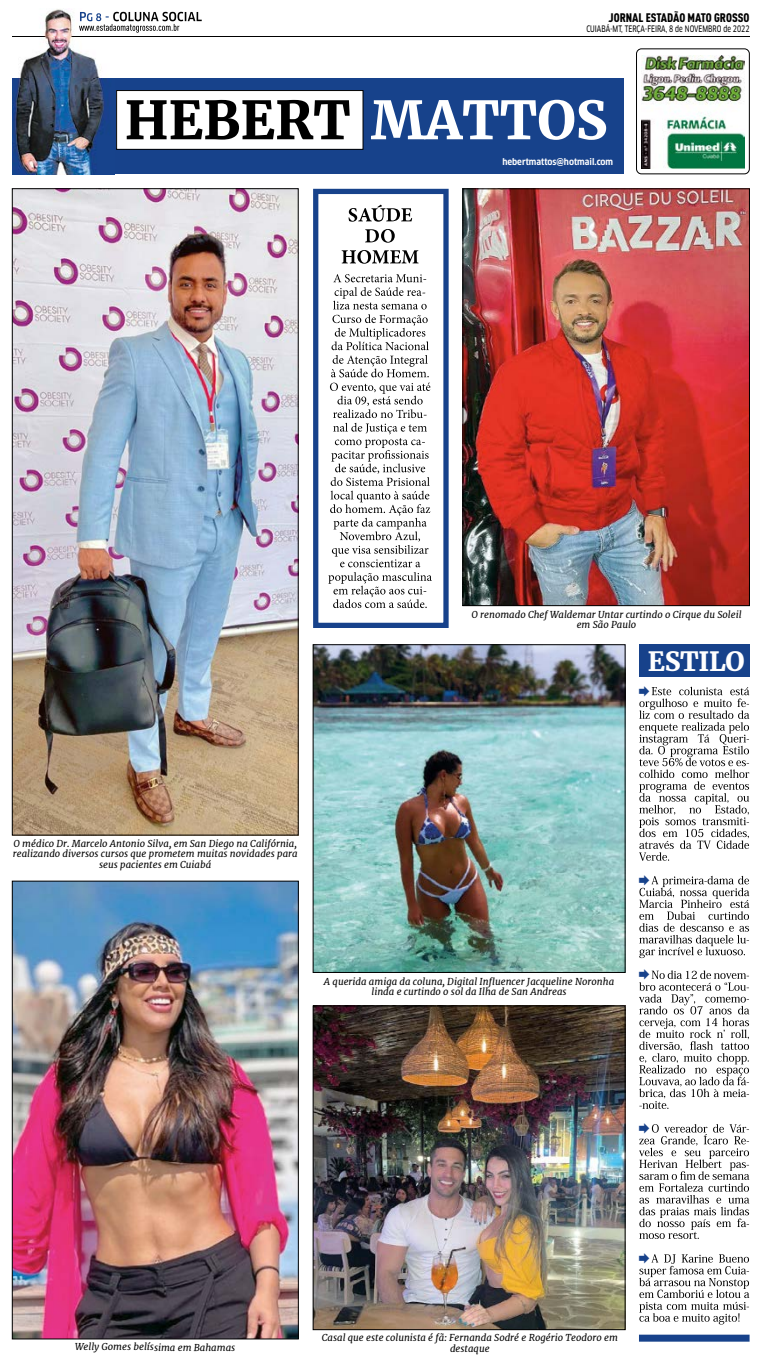
<style>
.page{position:relative;width:762px;height:1365px;background:#fff}
.page>*{position:absolute;margin:0;border:0;box-sizing:border-box;transform-origin:0 0}
.t1{font:700 52.5px "Merriweather";color:#000}
.t2{font:700 26.25px "Merriweather";letter-spacing:-.015em;color:#fff}
.t3{font:12.25px "DIN Cond Black Alternate";color:#000}
.t4{font:italic 9.62px/10.5px "Merriweather";color:#000;text-align:center}
.t5{font:8.75px "Clan OT Narrow News";color:#000;scale:.8 1}
.t6{font:700 condensed 8.75px "Clan OT";color:#fff}
.s1{color:#fff}
</style>
<div class="page">
<hr style="left:12px;top:36px;width:737px;height:1px;background:#000">
<div style="left:12px;top:79px;width:612px;height:95px;background:#17428b"></div>
<img style="left:12px;top:9px;width:103px;height:70px">
<img style="left:12px;top:36px;width:103px;height:1px">
<img style="left:15px;top:79px;width:90px;height:95px">
<div style="left:117px;top:90px;width:246px;height:59px;background:#fff"></div>
<div style="left:116px;top:90px;width:247px;height:59px;border:1px solid #000"></div>
<img style="left:641px;top:55px;width:103px;height:113px">
<div style="left:636px;top:49px;width:113px;height:125px;border:1px solid #000;border-radius:5px"></div>
<svg style="left:79px;top:12px;width:123px;height:21px"></svg>
<div style="left:639px;top:644px;width:110px;height:33px;background:#17428b"></div>
<div style="left:639px;top:1334px;width:110px;height:7px;background:#17428b"></div>
<img style="left:14px;top:190px;width:282px;height:643px">
<div style="left:12px;top:188px;width:286px;height:647px;border:1px solid #000"></div>
<img style="left:464px;top:190px;width:283px;height:414px">
<div style="left:462px;top:188px;width:287px;height:418px;border:1px solid #000"></div>
<img style="left:14px;top:882px;width:282px;height:454px">
<div style="left:12px;top:880px;width:286px;height:458px;border:1px solid #000"></div>
<img style="left:315px;top:646px;width:308px;height:324px">
<div style="left:313px;top:644px;width:312px;height:328px;border:1px solid #000"></div>
<img style="left:315px;top:1007px;width:308px;height:320px">
<div style="left:313px;top:1005px;width:312px;height:324px;border:1px solid #000"></div>
<svg style="left:328px;top:274px;width:104px;height:334px"></svg>
<svg style="left:341px;top:250px;width:77px;height:14px"></svg>
<svg style="left:365px;top:229px;width:29px;height:14px"></svg>
<svg style="left:348px;top:204px;width:64px;height:18px"></svg>
<div style="left:313px;top:189px;width:135px;height:439px;border:5px solid #17428b"></div>
<svg style="left:639px;top:686px;width:110px;height:174px"></svg>
<svg style="left:639px;top:875px;width:110px;height:83px"></svg>
<svg style="left:639px;top:970px;width:110px;height:138px"></svg>
<svg style="left:639px;top:1124px;width:110px;height:114px"></svg>
<svg style="left:639px;top:1254px;width:110px;height:70px"></svg>
<p class="t3" style="left:608px;top:10px;width:142px">JORNAL ESTADÃO MATO GROSSO</p>
<p class="t5" style="left:586px;top:24px;width:205px">CUIABÁ-MT, TERÇA-FEIRA, 8 de NOVEMBRO de 2022</p>
<h1 class="t1" style="left:125px;top:88px;width:484px">HEBERT <span class="s1">MATTOS</span></h1>
<p class="t6" style="left:502px;top:156px;width:112px">hebertmattos@hotmail.com</p>
<p class="t4" style="left:471px;top:609px;width:271px">O renomado Chef Waldemar Untar curtindo o Cirque du Soleil em São Paulo</p>
<h2 class="t2" style="left:647px;top:645px;width:98px">ESTILO</h2>
<p class="t4" style="left:13px;top:838px;width:286px">O médico Dr. Marcelo Antonio Silva, em San Diego na Califórnia, realizando diversos cursos que prometem muitas novidades para seus pacientes em Cuiabá</p>
<p class="t4" style="left:324px;top:975px;width:292px">A querida amiga da coluna, Digital Influencer Jacqueline Noronha linda e curtindo o sol da Ilha de San Andreas</p>
<p class="t4" style="left:75px;top:1340px;width:161px;rotate:1deg">Welly Gomes belíssima em Bahamas</p>
<p class="t4" style="left:322px;top:1332px;width:297px">Casal que este colunista é fã: Fernanda Sodré e Rogério Teodoro em destaque</p>
</div>
